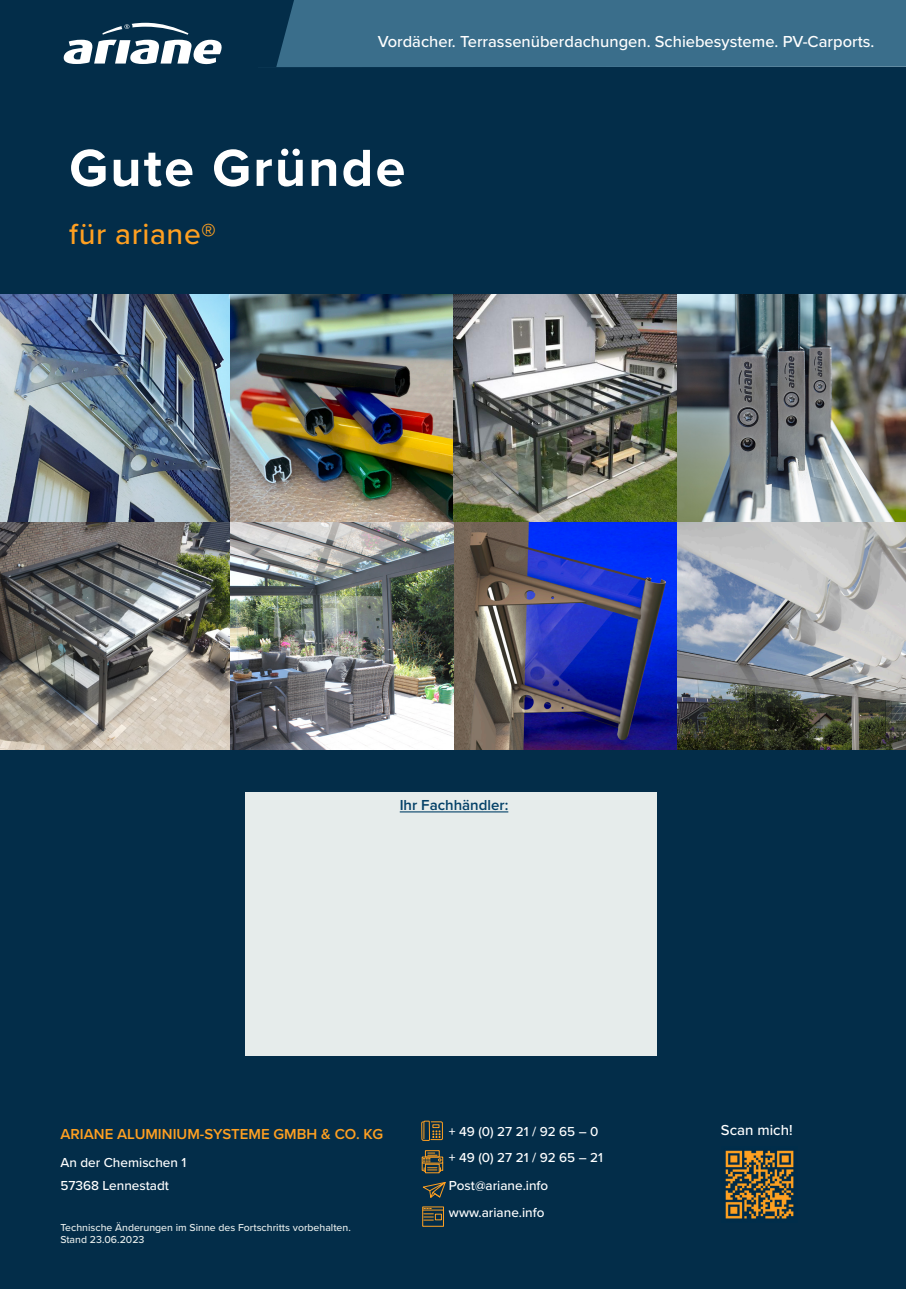
<style>
.page{position:relative;width:906px;height:1289px;background:#fff}
.page>*{position:absolute;margin:0;border:0;box-sizing:border-box;transform-origin:0 0}
.t1{font:700 54px "Proxima Nova";letter-spacing:.04em;color:#fff}
.t2{font:500 30px "Proxima Nova";letter-spacing:.02em;color:#ffa021}
.t3{font:500 16.5px "Proxima Nova";color:#fff}
.t4{font:600 15px "Proxima Nova";color:#ffa021}
.t5{font:600 15px "Proxima Nova";color:#044168}
.t6{font:500 15px "Proxima Nova";color:#fff}
.t7{font:500 13.5px "Proxima Nova";color:#fff}
.t8{font:500 10.5px "Proxima Nova";color:#e6eceb}
</style>
<div class="page">
<div style="left:0;top:67px;width:906px;height:1221px;background:#032d49"></div>
<img style="left:0;top:295px;width:906px;height:454px">
<svg style="left:421px;top:1055px;width:22px;height:86px"></svg>
<div style="left:425px;top:1150px;width:14px;height:7px;border:1px solid #ffa021"></div>
<svg style="left:421px;top:1152px;width:25px;height:46px"></svg>
<div style="left:422px;top:1206px;width:22px;height:20px;border:1px solid #ffa021"></div>
<svg style="left:423px;top:1207px;width:20px;height:13px"></svg>
<div style="left:245px;top:791px;width:411px;height:264px;background:#e6eceb"></div>
<hr style="left:400px;top:811px;width:108px;height:1px;background:#044168">
<svg style="left:0;top:0;width:906px;height:67px;background:#33627e"></svg>
<img style="left:725px;top:1150px;width:69px;height:69px">
<p class="t3" style="left:378px;top:29px;width:498px">Vordächer. Terrassenüberdachungen. Schiebesysteme. PV-Carports.</p>
<p class="t1" style="left:69px;top:128px;width:338px">Gute Gründe</p>
<p class="t2" style="left:69px;top:211px;width:148px">für ariane®</p>
<p class="t5" style="left:400px;top:793px;width:110px">Ihr Fachhändler:</p>
<p class="t4" style="left:60px;top:1122px;width:324px">ARIANE ALUMINIUM-SYSTEME GMBH &amp; CO. KG</p>
<p class="t7" style="left:60px;top:1151px;width:127px">An der Chemischen 1</p>
<p class="t7" style="left:60px;top:1175px;width:110px">57368 Lennestadt</p>
<p class="t8" style="left:60px;top:1219px;width:292px">Technische Änderungen im Sinne des Fortschritts vorbehalten.</p>
<p class="t8" style="left:60px;top:1231px;width:86px">Stand 23.06.2023</p>
<p class="t7" style="left:449px;top:1121px;width:151px">+ 49 (0) 27 21 / 92 65 – 0</p>
<p class="t6" style="left:721px;top:1118px;width:73px">Scan mich!</p>
<p class="t7" style="left:449px;top:1147px;width:156px">+ 49 (0) 27 21 / 92 65 – 21</p>
<p class="t7" style="left:449px;top:1175px;width:101px">Post@ariane.info</p>
<p class="t7" style="left:449px;top:1202px;width:97px">www.ariane.info</p>
</div>
